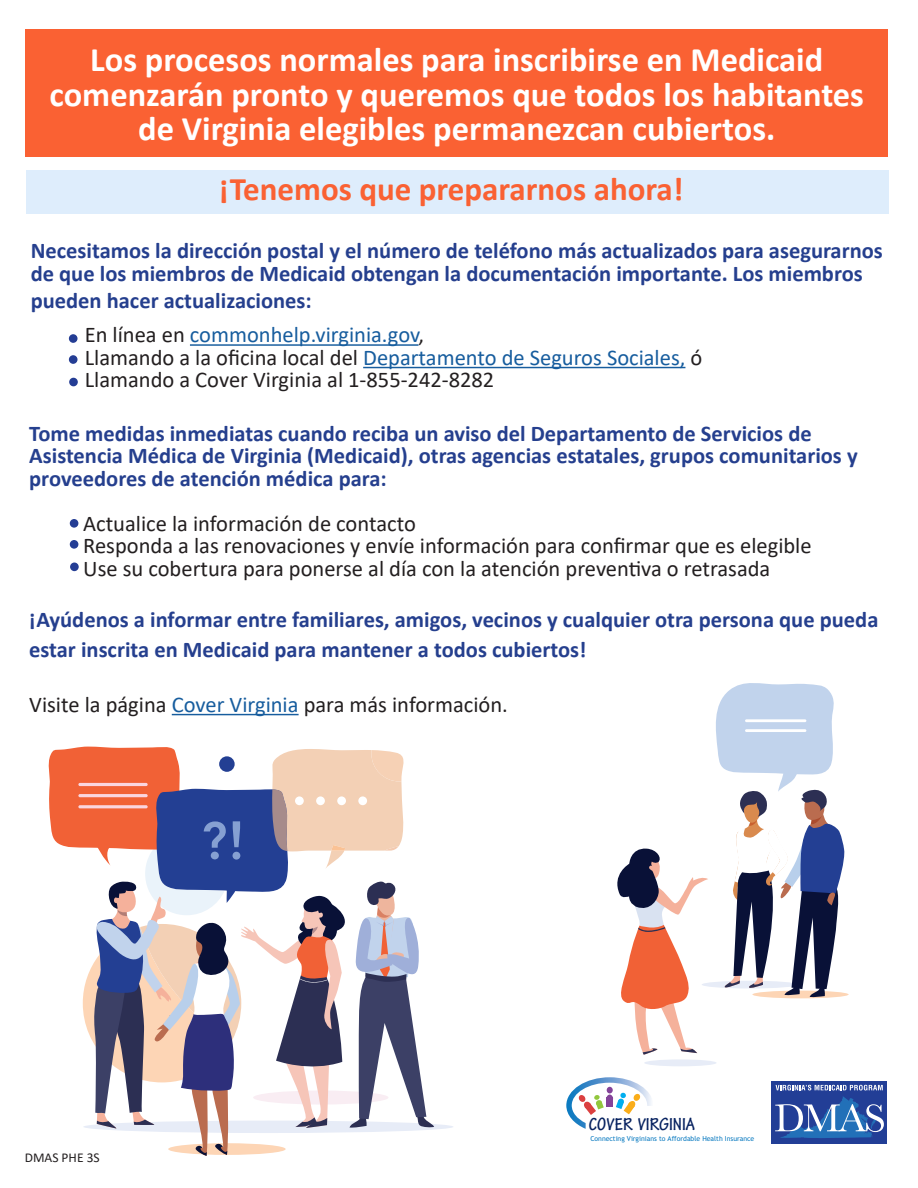
<style>
.page{position:relative;width:918px;height:1188px;background:#fff}
.page>*{position:absolute;margin:0;border:0;box-sizing:border-box;transform-origin:0 0}
.t1{font:700 34.5px "Calibri";color:#fff}
.t2{font:700 33px "Calibri";color:#fa6133}
.t3{font:700 22.5px/22.5px "Calibri";color:#253f8e}
.t4{font:22.5px "Calibri";color:#231f20}
.t5{font:22.5px "Calibri";color:#175d9e}
.t6{font:700 condensed 18.6px "Tekton Pro";color:#072260}
.t7{font:13.5px "Calibri";color:#231f20}
.t8{font:6.9px "Trebuchet MS";color:#0b7bc1}
.s1{color:#231f20}
.s2{color:#175d9e}
</style>
<div class="page">
<div style="left:26px;top:170px;width:862px;height:44px;background:#deedfc"></div>
<div style="left:26px;top:30px;width:862px;height:127px;background:#fa6133"></div>
<hr style="left:190px;top:344px;width:229px;height:2px;background:#175d9e">
<hr style="left:363px;top:367px;width:322px;height:1px;background:#175d9e">
<hr style="left:172px;top:714px;width:127px;height:1px;background:#175d9e">
<svg style="left:566px;top:1077px;width:85px;height:52px"></svg>
<div style="left:772px;top:1081px;width:115px;height:63px;background:#223e96"></div>
<svg style="left:775px;top:1096px;width:109px;height:42px"></svg>
<svg style="left:776px;top:1085px;width:107px;height:5px"></svg>
<div style="left:69px;top:378px;width:9px;height:8px;background:#243d94;border-radius:50%"></div>
<div style="left:69px;top:355px;width:9px;height:9px;background:#243d94;border-radius:50%"></div>
<div style="left:69px;top:334px;width:9px;height:9px;background:#243d94;border-radius:50%"></div>
<svg style="left:48px;top:746px;width:386px;height:410px"></svg>
<svg style="left:617px;top:683px;width:228px;height:372px"></svg>
<hr style="left:745px;top:719px;width:61px;height:3px;background:#fff">
<hr style="left:745px;top:729px;width:61px;height:3px;background:#fff">
<div style="left:644px;top:1059px;width:73px;height:7px;background:#e7ecf7;border-radius:50%"></div>
<div style="left:70px;top:563px;width:9px;height:8px;background:#243d94;border-radius:50%"></div>
<div style="left:70px;top:540px;width:8px;height:9px;background:#243d94;border-radius:50%"></div>
<div style="left:70px;top:519px;width:8px;height:9px;background:#243d94;border-radius:50%"></div>
<p class="t1" style="left:90px;top:35px;width:735px">Los procesos normales para inscribirse en Medicaid</p>
<p class="t1" style="left:49px;top:70px;width:816px">comenzarán pronto y queremos que todos los habitantes</p>
<p class="t1" style="left:138px;top:104px;width:639px">de Virginia elegibles permanezcan cubiertos.</p>
<p class="t2" style="left:219px;top:165px;width:466px">¡Tenemos que prepararnos ahora!</p>
<p class="t3" style="left:31px;top:239px;width:854px">Necesitamos la dirección postal y el número de teléfono más actualizados para asegurarnos de que los miembros de Medicaid obtengan la documentación importante. Los miembros</p>
<p class="t3" style="left:31px;top:289px;width:283px">pueden hacer actualizaciones:</p>
<p class="t5" style="left:85px;top:319px;width:341px"><span class="s1">En línea en</span> commonhelp.virginia.gov<span class="s1">,</span></p>
<p class="t5" style="left:85px;top:342px;width:619px"><span class="s1">Llamando a la oficina local del</span> Departamento de Seguros Sociales, <span class="s1">ó</span></p>
<p class="t4" style="left:85px;top:364px;width:411px">Llamando a Cover Virginia al 1-855-242-8282</p>
<p class="t3" style="left:29px;top:422px;width:830px">Tome medidas inmediatas cuando reciba un aviso del Departamento de Servicios de<br>Asistencia Médica de Virginia (Medicaid), otras agencias estatales, grupos comunitarios y proveedores de atención médica para:</p>
<p class="t4" style="left:83px;top:508px;width:334px">Actualice la información de contacto</p>
<p class="t4" style="left:83px;top:530px;width:730px">Responda a las renovaciones y envíe información para confirmar que es elegible</p>
<p class="t4" style="left:83px;top:553px;width:689px">Use su cobertura para ponerse al día con la atención preventiva o retrasada</p>
<p class="t3" style="left:29px;top:604px;width:851px;line-height:30px">¡Ayúdenos a informar entre familiares, amigos, vecinos y cualquier otra persona que pueda estar inscrita en Medicaid para mantener a todos cubiertos!</p>
<p class="t4" style="left:29px;top:689px;width:480px">Visite la página <span class="s2">Cover Virginia</span> para más información.</p>
<p class="t7" style="left:25px;top:1149px;width:76px">DMAS PHE 3S</p>
<p class="t6" style="left:589px;top:1113px;width:108px">COVER VIRGINIA</p>
<p class="t8" style="left:590px;top:1134px;width:165px">Connecting Virginians to Affordable Health Insurance</p>
</div>
